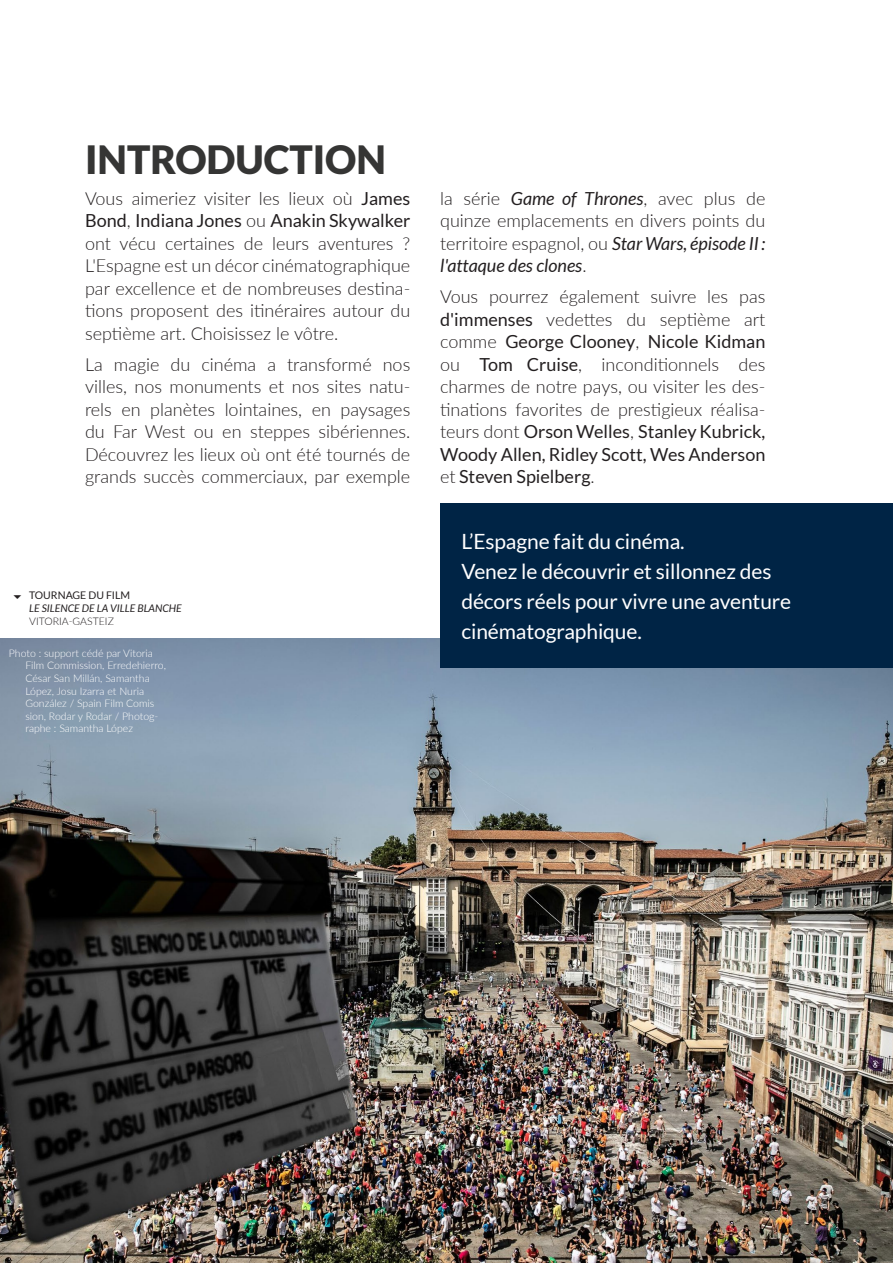
<style>
.page{position:relative;width:893px;height:1263px;background:#fff}
.page>*{position:absolute;margin:0;border:0;box-sizing:border-box;transform-origin:0 0}
.t1{font:900 39px "Lato";color:#353534}
.Destacado{font:21px/30px "Lato";letter-spacing:-.005em;color:#fff}
.Body{font:300 18px/22.5px "Lato";color:#231f20;text-align:justify}
.t2{font:300 12px "Lato";color:#353534}
.PIE_ARRIBA{font:300 10.5px/12.6px "Lato";color:#fff}
.t3{font:italic 10.5px/12.6px "Lato";color:#231f20}
.SUBPIE_ARRIBA{font:300 10.5px "Lato";color:#231f20}
.s1{font-weight:400}
.s2{font-style:normal}
.s3{font-weight:400;font-style:italic}
</style>
<div class="page">
<img style="left:0;top:638px;width:893px;height:625px">
<div style="left:440px;top:504px;width:453px;height:164px;background:#002445"></div>
<h1 class="t1" style="left:85px;top:136px;width:302px">INTRODUCTION</h1>
<p class="Body" style="left:85px;top:186px;width:327px">Vous aimeriez visiter les lieux où <span class="s1">James Bond</span>, <span class="s1">Indiana Jones</span> ou <span class="s1">Anakin Skywalker </span>ont vécu certaines de leurs aventures ?<br>L'Espagne est un décor cinématographique par excellence et de nombreuses destina&shy;tions proposent des itinéraires autour du septième art. Choisissez le vôtre.</p>
<p class="Body" style="left:85px;top:352px;width:327px">La magie du cinéma a transformé nos villes, nos monuments et nos sites natu&shy;rels en planètes lointaines, en paysages du Far West ou en steppes sibériennes.<br>Découvrez les lieux où ont été tournés de grands succès commerciaux, par exemple</p>
<p class="t3" style="left:29px;top:590px;width:154px"><span class="s2">TOURNAGE DU FILM<br></span>LE SILENCE DE LA VILLE BLANCHE</p>
<p class="SUBPIE_ARRIBA" style="left:29px;top:613px;width:86px">VITORIA-GASTEIZ</p>
<p class="PIE_ARRIBA" style="left:25px;top:646px;width:142px;text-indent:-17px">Photo : support cédé par Vitoria<br>Film Commission, Erredehierro,<br>César San Millán, Samantha<br>López, Josu Izarra et Nuria<br>González / Spain Film Comis sion, Rodar y Rodar / Photog&shy;raphe : Samantha López</p>
<p class="Body" style="left:440px;top:186px;width:327px">la série <span class="s3">Game of Thrones</span>, avec plus de quinze emplacements en divers points du territoire espagnol, ou <span class="s3">Star Wars, épisode II : l'attaque des clones</span>.</p>
<p class="Body" style="left:440px;top:285px;width:327px">Vous pourrez également suivre les pas <span class="s1">d'immenses</span> vedettes du septième art comme <span class="s1">George Clooney</span>, <span class="s1">Nicole Kidman </span>ou <span class="s1">Tom Cruise</span>, inconditionnels des charmes de notre pays, ou visiter les des&shy;tinations favorites de prestigieux réalisa&shy;teurs dont <span class="s1">Orson Welles</span>, <span class="s1">Stanley Kubrick, Woody Allen, Ridley Scott, Wes Anderson </span>et <span class="s1">Steven Spielberg</span>.</p>
<p class="Destacado" style="left:461px;top:527px;width:331px">L’Espagne fait du cinéma.<br>Venez le découvrir et sillonnez des décors réels pour vivre une aventure cinématographique.</p>
<p class="t2" style="left:758px;top:1175px;width:8px">3</p>
</div>
